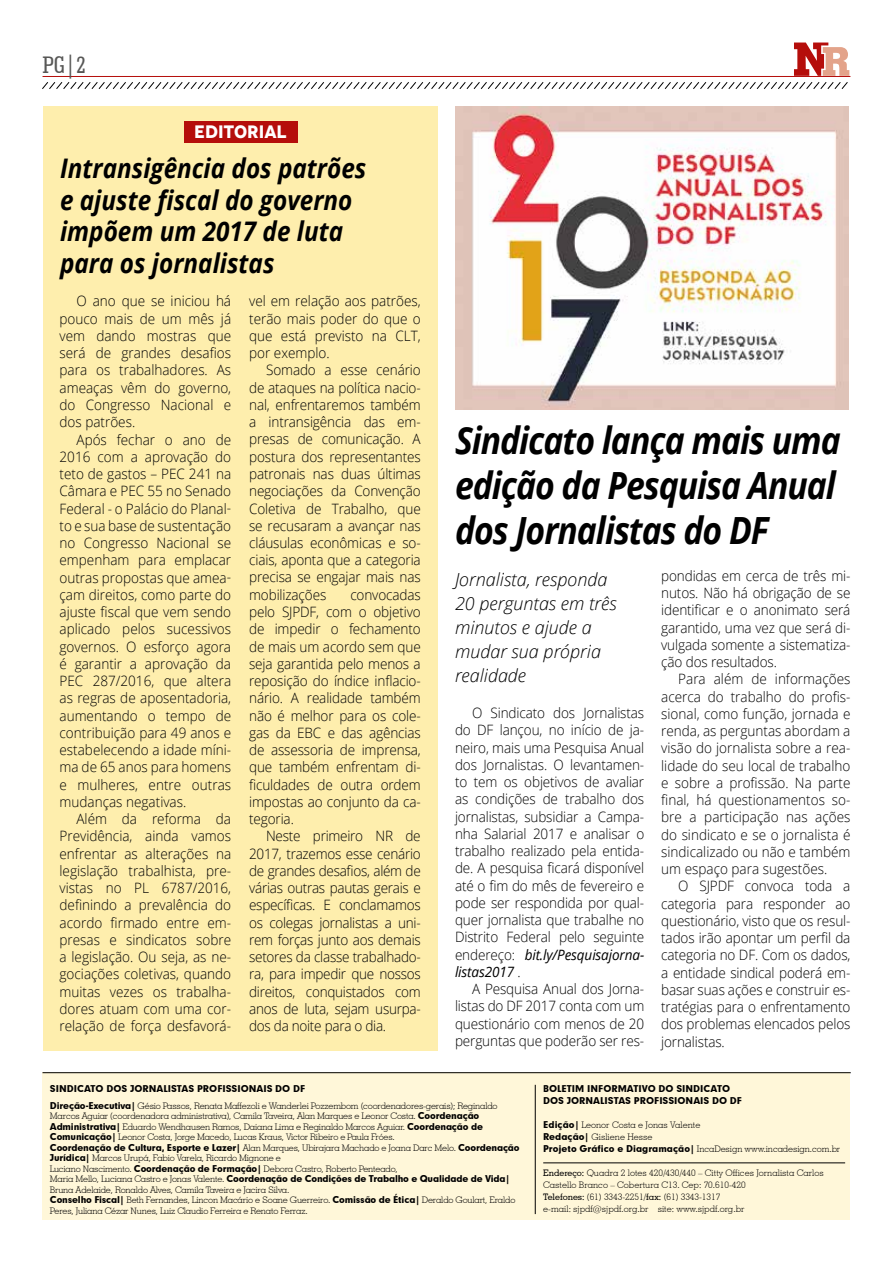
<style>
.page{position:relative;width:893px;height:1263px;background:#fff}
.page>*{position:absolute;margin:0;border:0;box-sizing:border-box;transform-origin:0 0}
.t1{font:italic 700 37.5px/45px "Open Sans";letter-spacing:-.03em;color:#000;scale:.9 1}
.t2{font:italic 700 27px/31.5px "Open Sans";color:#000;scale:.9 1}
.t3{font:500 condensed 24px "Geometric Slab 703 BT";color:#575756}
.t4{font:italic 300 18px/24px "Open Sans";color:#000}
.t5{font:700 18px "Novecento";color:#fff}
.t6{font:300 14.25px/17.2px "Open Sans";letter-spacing:-.01em;color:#000;text-align:justify;scale:.95 1}
.t7{font:300 9px/10.5px "Geometric Slab 703 BT";letter-spacing:-.02em;color:#000}
.t8{font:300 9px/12px "Geometric Slab 703 BT";color:#000}
.t9{font:9px "Geometric 706 BT Black B";letter-spacing:-.02em;color:#000}
.t10{font:9px/12px "Geometric 706 BT Black B";color:#000}
.s1{font-weight:400;font-style:italic}
.s2{font-family:"Geometric 706 BT Black B";font-weight:400}
.s3{font-family:"Geometric Slab 703 BT";font-weight:300}
.s4{font-weight:500}
</style>
<div class="page">
<div style="left:43px;top:107px;width:395px;height:944px;background:#feeead"></div>
<div style="left:184px;top:122px;width:113px;height:21px;background:#b50e0b"></div>
<svg style="left:43px;top:43px;width:806px;height:46px"></svg>
<hr style="left:43px;top:76px;width:807px;height:1px;background:#b50e0b">
<div style="left:43px;top:1072px;width:807px;height:148px;background:#fff7d9"></div>
<hr style="left:535px;top:1085px;width:1px;height:129px;background:#000">
<hr style="left:543px;top:1162px;width:302px;height:1px;background:#000">
<hr style="left:43px;top:1072px;width:807px;height:1px;background:#000">
<img style="left:455px;top:107px;width:393px;height:302px">
<h3 class="t3" style="left:43px;top:50px;width:45px">PG|2</h3>
<p class="t5" style="left:194px;top:121px;width:94px">EDITORIAL</p>
<h2 class="t2" style="left:60px;top:152px;width:342px">Intransigência dos patrões e ajuste fiscal do governo impõem um 2017 de luta para os jornalistas</h2>
<p class="t6" style="left:60px;top:292px;width:182px;text-indent:17px">O ano que se iniciou há pouco mais de um mês já vem dando mostras que será de grandes desafios para os trabalhadores. As ameaças vêm do governo, do Congresso Nacional e dos patrões.</p>
<p class="t6" style="left:60px;top:430px;width:182px;text-indent:17px">Após fechar o ano de 2016 com a aprovação do teto de gastos – PEC 241 na Câmara e PEC 55 no Senado Federal - o Palácio do Planal&shy;to e sua base de sustentação no Congresso Nacional se empenham para emplacar outras propostas que amea&shy;çam direitos, como parte do ajuste fiscal que vem sendo aplicado pelos sucessivos governos. O esforço agora é garantir a aprovação da PEC 287/2016, que altera as regras de aposentadoria, aumentando o tempo de contribuição para 49 anos e estabelecendo a idade míni&shy;ma de 65 anos para homens e mulheres, entre outras mudanças negativas.</p>
<p class="t6" style="left:60px;top:810px;width:182px;text-indent:17px">Além da reforma da Previdência, ainda vamos enfrentar as alterações na legislação trabalhista, pre&shy;vistas no PL 6787/2016, definindo a prevalência do acordo firmado entre em&shy;presas e sindicatos sobre a legislação. Ou seja, as ne&shy;gociações coletivas, quando muitas vezes os trabalha&shy;dores atuam com uma cor&shy;relação de força desfavorá-</p>
<p class="t6" style="left:249px;top:292px;width:182px">vel em relação aos patrões, terão mais poder do que o que está previsto na CLT, por exemplo.</p>
<p class="t6" style="left:249px;top:361px;width:182px;text-indent:17px">Somado a esse cenário de ataques na política nacio&shy;nal, enfrentaremos também a intransigência das em&shy;presas de comunicação. A postura dos representantes patronais nas duas últimas negociações da Convenção Coletiva de Trabalho, que se recusaram a avançar nas cláusulas econômicas e so&shy;ciais, aponta que a categoria precisa se engajar mais nas mobilizações</p>
<p class="t6" style="left:249px;top:586px;width:182px;text-indent:101px">convocadas pelo SJPDF, com o objetivo de impedir o fechamento de mais um acordo sem que seja garantida pelo menos a reposição do índice inflacio&shy;nário. A realidade também não é melhor para os cole&shy;gas da EBC e das agências de assessoria de imprensa, que também enfrentam di&shy;ficuldades de outra ordem impostas ao conjunto da ca&shy;tegoria.</p>
<p class="t6" style="left:249px;top:827px;width:182px;text-indent:17px">Neste primeiro NR de 2017, trazemos esse cenário de grandes desafios, além de várias outras pautas gerais e específicas. E conclamamos os colegas jornalistas a uni&shy;rem forças junto aos demais setores da classe trabalhado&shy;ra, para impedir que nossos direitos, conquistados com anos de luta, sejam usurpa&shy;dos da noite para o dia.</p>
<h1 class="t1" style="left:455px;top:417px;width:430px">Sindicato lança mais uma edição da Pesquisa Anual dos Jornalistas do DF</h1>
<p class="t4" style="left:455px;top:566px;width:163px">Jornalista, responda<br>20 perguntas em três minutos e ajude a mudar sua própria realidade</p>
<p class="t6" style="left:455px;top:704px;width:201px;text-indent:17px">O Sindicato dos Jornalistas do DF lançou, no início de ja&shy;neiro, mais uma Pesquisa Anual dos Jornalistas. O levantamen&shy;to tem os objetivos de avaliar as condições de trabalho dos jornalistas, subsidiar a Campa&shy;nha Salarial 2017 e analisar o trabalho realizado pela entida&shy;de. A pesquisa ficará disponível até o fim do mês de fevereiro e pode ser respondida por qual&shy;quer jornalista que trabalhe no Distrito Federal pelo seguinte endereço: <span class="s1">bit.ly/Pesquisajorna&shy;listas2017</span> .</p>
<p class="t6" style="left:455px;top:980px;width:201px;text-indent:17px">A Pesquisa Anual dos Jorna&shy;listas do DF 2017 conta com um questionário com menos de 20 perguntas que poderão ser res-</p>
<p class="t6" style="left:661px;top:566px;width:201px">pondidas em cerca de três mi&shy;nutos. Não há obrigação de se identificar e o anonimato será garantido, uma vez que será di&shy;vulgada somente a sistematiza&shy;ção dos resultados.</p>
<p class="t6" style="left:661px;top:670px;width:201px;text-indent:17px">Para além de informações acerca do trabalho do profis&shy;sional, como função, jornada e renda, as perguntas abordam a visão do jornalista sobre a rea&shy;lidade do seu local de trabalho e sobre a profissão. Na parte final, há questionamentos so&shy;bre a participação nas ações do sindicato e se o jornalista é sindicalizado ou não e também um espaço para sugestões.</p>
<p class="t6" style="left:661px;top:877px;width:201px;text-indent:17px">O SJPDF convoca toda a categoria para responder ao questionário, visto que os resul&shy;tados irão apontar um perfil da categoria no DF. Com os dados, a entidade sindical poderá em&shy;basar suas ações e construir es&shy;tratégias para o enfrentamento dos problemas elencados pelos jornalistas.</p>
<p class="t10" style="left:50px;top:1082px;width:257px">SINDICATO DOS JORNALISTAS PROFISSIONAIS DO DF</p>
<p class="t7" style="left:50px;top:1100px;width:449px"><span class="s2">Direção-Executiva|</span> Gésio Passos, Renata Maffezoli e Wanderlei Pozzembom (coordenadores-gerais); Reginaldo Marcos Aguiar (coordenadora administrativa), Camila Taveira, Alan Marques e Leonor Costa. <span class="s2">Coordenação Administrativa|</span> Eduardo Wendhausen Ramos, Daiana Lima e Reginaldo Marcos Aguiar. <span class="s2">Coordenação de Comunicação|</span> Leonor Costa, Jorge Macedo, Lucas Kraus, Victor Ribeiro e Paula Fróes.</p>
<p class="t9" style="left:50px;top:1141px;width:471px">Coordenação de Cultura, Esporte e Lazer| <span class="s3">Alan Marques, Ubirajara Machado e Joana Darc Melo.</span> Coordenação</p>
<p class="t7" style="left:50px;top:1152px;width:349px"><span class="s2">Jurídica|</span> Marcos Urupá, Fabio Varela, Ricardo Mignone e<br>Luciano Nascimento. <span class="s2">Coordenação de Formação|</span> Debora Castro, Roberto Penteado,</p>
<p class="t9" style="left:50px;top:1172px;width:462px"><span class="s3">Maria Mello, Luciana Castro e Jonas Valente.</span> Coordenação de Condições de Trabalho e Qualidade de Vida|</p>
<p class="t7" style="left:50px;top:1184px;width:467px">Bruna Adelaide, Ronaldo Alves, Camila Taveira e Jacira Silva.<br><span class="s2">Conselho Fiscal|</span> Beth Fernandes, Lincon Macário e Soane Guerreiro. <span class="s2">Comissão de Ética|</span> Deraldo Goulart, Eraldo<br>Peres, Juliana Cézar Nunes, Luiz Claudio Ferreira e Renato Ferraz.</p>
<p class="t10" style="left:543px;top:1082px;width:200px">BOLETIM INFORMATIVO DO SINDICATO<br>DOS JORNALISTAS PROFISSIONAIS DO DF</p>
<p class="t8" style="left:543px;top:1118px;width:299px"><span class="s2">Edição|</span> Leonor Costa e Jonas Valente<br><span class="s2">Redação|</span> Gisliene Hesse<br><span class="s2">Projeto Gráfico e Diagramação|</span> IncaDesign www.incadesign.com.br</p>
<p class="t8" style="left:543px;top:1166px;width:282px"><span class="s4">Endereço:</span> Quadra 2 lotes 420/430/440 – Citty Offices Jornalista Carlos Castello Branco – Cobertura C13. Cep: 70.610-420<br><span class="s4">Telefones:</span> (61) 3343-2251/<span class="s4">fax:</span> (61) 3343-1317<br>e-mail: sjpdf@sjpdf.org.br site: www.sjpdf.org.br</p>
</div>
